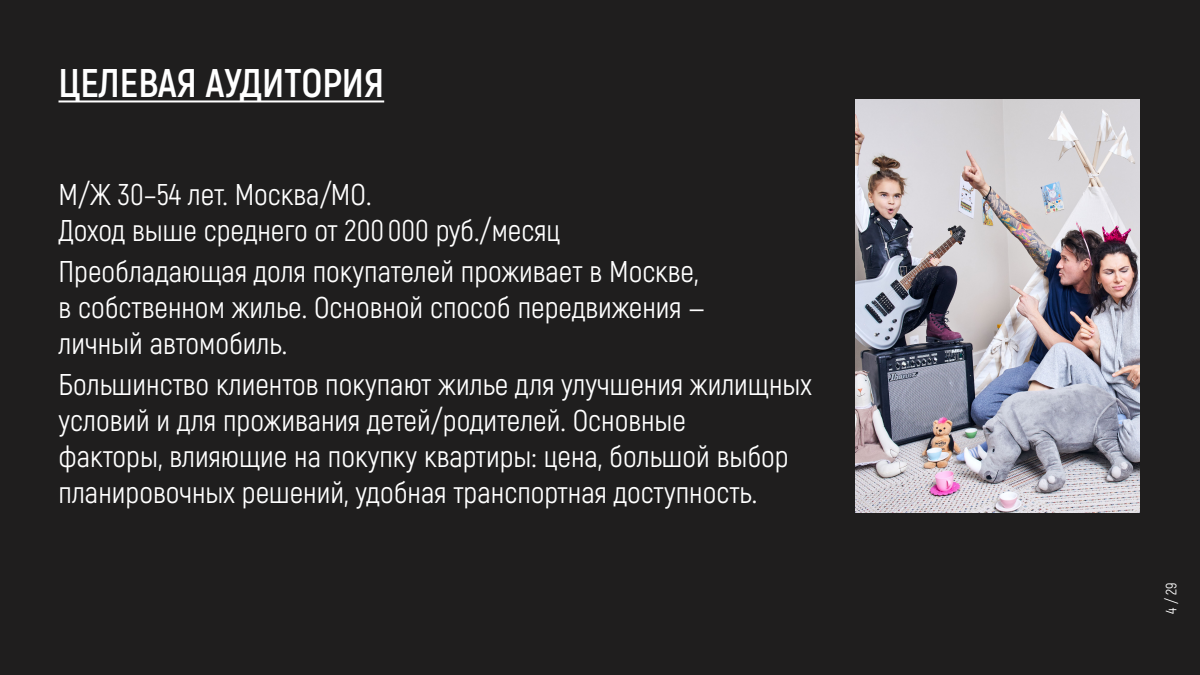
<style>
.page{position:relative;width:1200px;height:675px;background:#1f1e1e}
.page>*{position:absolute;margin:0;border:0;box-sizing:border-box;transform-origin:0 0}
.t1{font:700 40px "Akrobat";color:#fff}
.t2{font:30px/36px "Akrobat";color:#fff}
.t3{font:15px "Akrobat";color:#fff}
</style>
<div class="page">
<img style="left:855px;top:99px;width:285px;height:414px">
<hr style="left:58px;top:100px;width:326px;height:2px;background:#fff">
<h1 class="t1" style="left:58px;top:59px;width:327px">ЦЕЛЕВАЯ АУДИТОРИЯ</h1>
<p class="t2" style="left:58px;top:177px;width:503px">М/Ж 30–54 лет. Москва/МО.<br>Доход выше среднего от 200 000 руб./месяц</p>
<p class="t2" style="left:58px;top:254px;width:648px">Преобладающая доля покупателей проживает в Москве, в собственном жилье. Основной способ передвижения — личный автомобиль.</p>
<p class="t2" style="left:58px;top:367px;width:755px">Большинство клиентов покупают жилье для улучшения жилищных условий и для проживания детей/родителей. Основные<br>факторы, влияющие на покупку квартиры: цена, большой выбор планировочных решений, удобная транспортная доступность.</p>
<p class="t3" style="left:1162px;top:614px;width:33px;rotate:-90deg">4 / 29</p>
</div>
